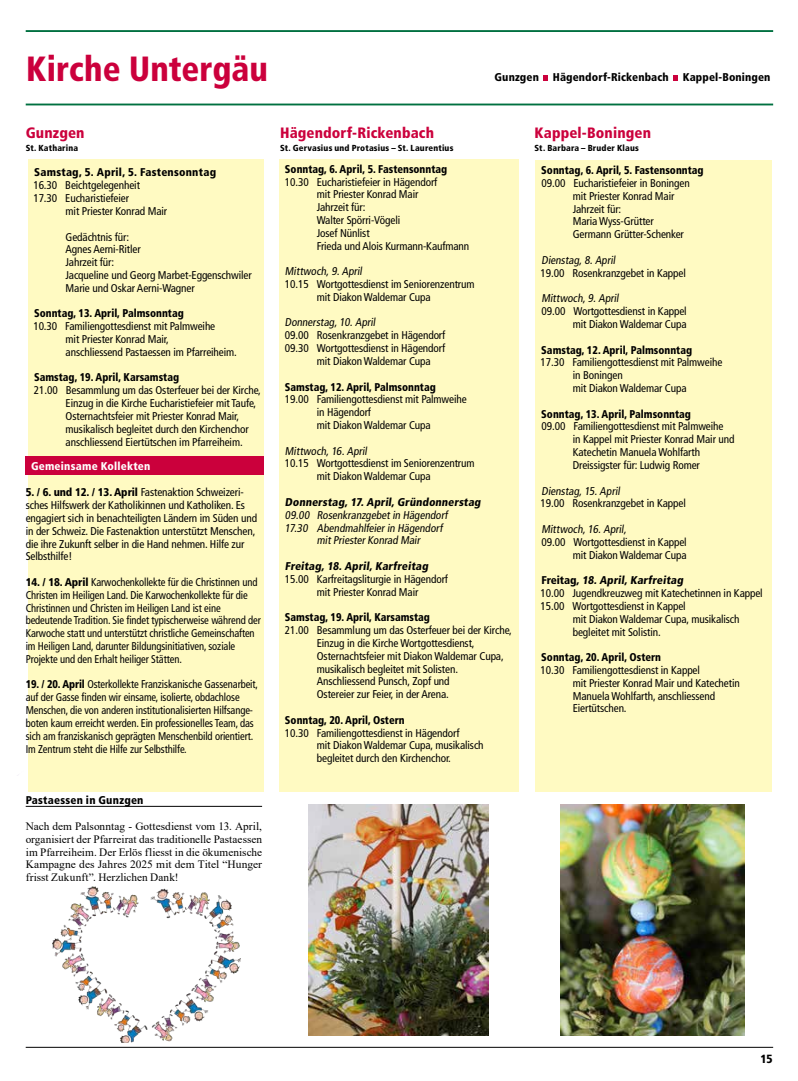
<style>
.page{position:relative;width:798px;height:1081px;background:#fff}
.page>*{position:absolute;margin:0;border:0;box-sizing:border-box;transform-origin:0 0}
.t1{font:900 condensed 35px "Frutiger LT Std";color:#cb003c;scale:.95 1}
.t2{font:900 condensed 15px "Frutiger LT Std";letter-spacing:.005em;color:#cb003c}
.t3{font:900 condensed 11.88px "Frutiger LT Std";color:#000}
.t4{font:condensed 11.25px/12.9px "Frutiger LT Std";letter-spacing:-.01em;color:#000}
.t5{font:condensed 11.25px/12.9px "Frutiger LT Std";letter-spacing:-.01em;color:#000;scale:.94 1}
.t6{font:900 condensed 11.25px "Frutiger LT Std";color:#000;scale:.94 1}
.t7{font:11.25px/12.8px "Times New Roman";color:#000;text-align:justify}
.t8{font:900 condensed 11.25px "Frutiger LT Std";color:#000}
.t9{font:900 condensed 11.25px "Frutiger LT Std";letter-spacing:.02em;color:#000}
.t10{font:900 condensed 11.25px "Frutiger LT Std";letter-spacing:.02em;color:#fff}
.t11{font:900 condensed 8.75px "Frutiger LT Std";letter-spacing:.02em;color:#000}
.s1{font-weight:900}
</style>
<div class="page">
<hr style="left:26px;top:104px;width:746px;height:1px;background:#007040">
<hr style="left:26px;top:30px;width:746px;height:2px;background:#007040">
<svg style="left:673px;top:75px;width:5px;height:6px"></svg>
<svg style="left:543px;top:75px;width:5px;height:6px"></svg>
<div style="left:28px;top:159px;width:236px;height:632px;background:#fffac2"></div>
<div style="left:279px;top:159px;width:239px;height:632px;background:#fffac2"></div>
<div style="left:535px;top:160px;width:237px;height:631px;background:#fffac2"></div>
<div style="left:26px;top:456px;width:238px;height:19px;background:#cb003c"></div>
<hr style="left:26px;top:806px;width:236px;height:1px;background:#000">
<img style="left:308px;top:804px;width:180px;height:231px">
<img style="left:560px;top:804px;width:183px;height:231px">
<img style="left:52px;top:886px;width:188px;height:156px">
<hr style="left:26px;top:1047px;width:746px;height:1px;background:#000">
<h1 class="t1" style="left:26px;top:47px;width:256px">Kirche Untergäu</h1>
<p class="t8" style="left:494px;top:70px;width:277px">Gunzgen Hägendorf-Rickenbach Kappel-Boningen</p>
<h2 class="t2" style="left:26px;top:124px;width:60px">Gunzgen</h2>
<h2 class="t2" style="left:280px;top:124px;width:155px">Hägendorf-Rickenbach</h2>
<h2 class="t2" style="left:534px;top:124px;width:118px">Kappel-Boningen</h2>
<p class="t11" style="left:26px;top:142px;width:54px">St. Katharina</p>
<p class="t11" style="left:280px;top:142px;width:175px">St. Gervasius und Protasius – St. Laurentius</p>
<p class="t11" style="left:534px;top:142px;width:106px">St. Barbara – Bruder Klaus</p>
<p class="t9" style="left:34px;top:166px;width:183px">Samstag, 5. April, 5. Fastensonntag</p>
<p class="t4" style="left:33px;top:179px;width:108px">16.30 Beichtgelegenheit</p>
<p class="t4" style="left:33px;top:192px;width:97px">17.30 Eucharistiefeier</p>
<p class="t4" style="left:66px;top:205px;width:103px">mit Priester Konrad Mair</p>
<p class="t4" style="left:66px;top:230px;width:187px">Gedächtnis für:<br>Agnes Aerni-Ritler<br>Jahrzeit für:<br>Jacqueline und Georg Marbet-Eggenschwiler<br>Marie und Oskar Aerni-Wagner</p>
<p class="t6" style="left:34px;top:307px;width:161px">Sonntag, 13. April, Palmsonntag</p>
<p class="t4" style="left:66px;top:320px;width:173px;text-indent:-32px">10.30 Familiengottesdienst mit Palmweihe<br>mit Priester Konrad Mair,<br>anschliessend Pastaessen im Pfarreiheim.</p>
<p class="t6" style="left:34px;top:371px;width:156px">Samstag, 19. April, Karsamstag</p>
<p class="t4" style="left:66px;top:384px;width:197px;text-indent:-32px">21.00 Besammlung um das Osterfeuer bei der Kirche, Einzug in die Kirche Eucharistiefeier mit Taufe, Osternachtsfeier mit Priester Konrad Mair, musikalisch begleitet durch den Kirchenchor anschliessend Eiertütschen im Pfarreiheim.</p>
<p class="t10" style="left:31px;top:459px;width:121px">Gemeinsame Kollekten</p>
<p class="t4" style="left:26px;top:486px;width:233px"><span class="s1">5. / 6. und 12. / 13. April</span> Fastenaktion Schweizeri&shy;sches Hilfswerk der Katholikinnen und Katholiken. Es engagiert sich in benachteiligten Ländern im Süden und in der Schweiz. Die Fastenaktion unterstützt Menschen, die ihre Zukunft selber in die Hand nehmen. Hilfe zur Selbsthilfe!</p>
<p class="t5" style="left:26px;top:576px;width:251px"><span class="s1">14. / 18. April</span> Karwochenkollekte für die Christinnen und Christen im Heiligen Land. Die Karwochenkollekte für die Christinnen und Christen im Heiligen Land ist eine bedeutende Tradition. Sie findet typischerweise während der Karwoche statt und unterstützt christliche Gemeinschaften im Heiligen Land, darunter Bildungsinitiativen, soziale Projekte und den Erhalt heiliger Stätten.</p>
<p class="t5" style="left:26px;top:678px;width:248px"><span class="s1">19. / 20. April</span> Osterkollekte Franziskanische Gassenarbeit, auf der Gasse finden wir einsame, isolierte, obdachlose Menschen, die von anderen institutionalisierten Hilfsange&shy;boten kaum erreicht werden. Ein professionelles Team, das sich am franziskanisch geprägten Menschenbild orientiert.<br>Im Zentrum steht die Hilfe zur Selbsthilfe.</p>
<p class="t9" style="left:26px;top:794px;width:119px">Pastaessen in Gunzgen</p>
<p class="t7" style="left:26px;top:819px;width:238px">Nach dem Palsonntag - Gottesdienst vom 13. April, organisiert der Pfarreirat das traditionelle Pastaessen im Pfarreiheim. Der Erlös fliesst in die ökumenische Kampagne des Jahres 2025 mit dem Titel “Hunger frisst Zukunft”. Herzlichen Dank!</p>
<p class="t6" style="left:285px;top:162px;width:174px">Sonntag, 6. April, 5. Fastensonntag</p>
<p class="t4" style="left:317px;top:175px;width:154px;text-indent:-32px">10.30 Eucharistiefeier in Hägendorf<br>mit Priester Konrad Mair<br>Jahrzeit für:<br>Walter Spörri-Vögeli<br>Josef Nünlist<br>Frieda und Alois Kurmann-Kaufmann</p>
<p class="t4" style="left:285px;top:265px;width:80px">Mittwoch,9.April</p>
<p class="t4" style="left:285px;top:278px;width:191px">10.15 Wortgottesdienst im Seniorenzentrum</p>
<p class="t4" style="left:317px;top:291px;width:115px">mit Diakon Waldemar Cupa</p>
<p class="t4" style="left:285px;top:316px;width:94px">Donnerstag,10.April</p>
<p class="t4" style="left:285px;top:329px;width:162px">09.00 Rosenkranzgebet in Hägendorf</p>
<p class="t4" style="left:285px;top:342px;width:162px">09.30 Wortgottesdienst in Hägendorf</p>
<p class="t4" style="left:317px;top:355px;width:115px">mit Diakon Waldemar Cupa</p>
<p class="t6" style="left:285px;top:380px;width:162px">Samstag, 12. April, Palmsonntag</p>
<p class="t4" style="left:317px;top:393px;width:151px;text-indent:-32px">19.00 Familiengottesdienst mit Palmweihe in Hägendorf<br>mit Diakon Waldemar Cupa</p>
<p class="t4" style="left:285px;top:444px;width:86px">Mittwoch,16.April</p>
<p class="t4" style="left:285px;top:457px;width:191px">10.15 Wortgottesdienst im Seniorenzentrum</p>
<p class="t4" style="left:317px;top:470px;width:115px">mit Diakon Waldemar Cupa</p>
<p class="t8" style="left:285px;top:495px;width:199px">Donnerstag, 17. April, Gründonnerstag</p>
<p class="t4" style="left:285px;top:508px;width:166px;text-align:center">09.00 Rosenkranzgebetin Hägendorf<br>17.30 Abendmahlfeierin Hägendorf mitPriesterKonrad Mair</p>
<p class="t8" style="left:285px;top:559px;width:146px">Freitag, 18. April, Karfreitag</p>
<p class="t4" style="left:285px;top:572px;width:165px;text-align:center">15.00 Karfreitagsliturgie in Hägendorf mit Priester Konrad Mair</p>
<p class="t6" style="left:285px;top:610px;width:156px">Samstag, 19. April, Karsamstag</p>
<p class="t4" style="left:317px;top:624px;width:196px;text-indent:-32px">21.00 Besammlung um das Osterfeuer bei der Kirche, Einzug in die Kirche Wortgottesdienst, Osternachtsfeier mit Diakon Waldemar Cupa, musikalisch begleitet mit Solisten.<br>Anschliessend Punsch, Zopf und<br>Ostereier zur Feier, in der Arena.</p>
<p class="t6" style="left:285px;top:713px;width:129px">Sonntag, 20. April, Ostern</p>
<p class="t4" style="left:317px;top:726px;width:168px;text-indent:-32px">10.30 Familiengottesdienst in Hägendorf<br>mit Diakon Waldemar Cupa, musikalisch begleitet durch den Kirchenchor.</p>
<p class="t6" style="left:541px;top:163px;width:174px">Sonntag, 6. April, 5. Fastensonntag</p>
<p class="t4" style="left:572px;top:177px;width:118px;text-indent:-31px">09.00 Eucharistiefeier in Boningen mit Priester Konrad Mair<br>Jahrzeit für:<br>Maria Wyss-Grütter<br>Germann Grütter-Schenker</p>
<p class="t4" style="left:540px;top:254px;width:147px">Dienstag,8.April<br>19.00 Rosenkranzgebet in Kappel</p>
<p class="t4" style="left:541px;top:292px;width:80px">Mittwoch,9.April</p>
<p class="t4" style="left:541px;top:305px;width:147px">09.00 Wortgottesdienst in Kappel</p>
<p class="t4" style="left:572px;top:318px;width:115px">mit Diakon Waldemar Cupa</p>
<p class="t6" style="left:541px;top:343px;width:162px">Samstag, 12. April, Palmsonntag</p>
<p class="t4" style="left:572px;top:356px;width:151px;text-indent:-32px">17.30 Familiengottesdienst mit Palmweihe in Boningen<br>mit Diakon Waldemar Cupa</p>
<p class="t6" style="left:541px;top:407px;width:161px">Sonntag, 13. April, Palmsonntag</p>
<p class="t4" style="left:572px;top:420px;width:163px;text-indent:-31px">09.00 Familiengottesdienst mit Palmweihe<br>in Kappel mit Priester Konrad Mair und Katechetin Manuela Wohlfarth Dreissigster für: Ludwig Romer</p>
<p class="t4" style="left:540px;top:484px;width:147px">Dienstag,15.April<br>19.00 Rosenkranzgebet in Kappel</p>
<p class="t4" style="left:541px;top:523px;width:88px">Mittwoch,16.April,</p>
<p class="t4" style="left:541px;top:535px;width:147px">09.00 Wortgottesdienst in Kappel</p>
<p class="t4" style="left:572px;top:548px;width:115px">mit Diakon Waldemar Cupa</p>
<p class="t8" style="left:541px;top:573px;width:145px">Freitag, 18. April, Karfreitag</p>
<p class="t4" style="left:540px;top:587px;width:224px">10.00 Jugendkreuzweg mit Katechetinnen in Kappel</p>
<p class="t4" style="left:540px;top:599px;width:147px">15.00 Wortgottesdienst in Kappel</p>
<p class="t4" style="left:572px;top:612px;width:168px">mit Diakon Waldemar Cupa, musikalisch</p>
<p class="t4" style="left:572px;top:625px;width:89px">begleitet mit Solistin.</p>
<p class="t6" style="left:541px;top:650px;width:129px">Sonntag, 20. April, Ostern</p>
<p class="t4" style="left:572px;top:664px;width:168px;text-indent:-32px">10.30 Familiengottesdienst in Kappel<br>mit Priester Konrad Mair und Katechetin<br>Manuela Wohlfarth, anschliessend<br>Eiertütschen.</p>
<p class="t3" style="left:760px;top:1052px;width:14px">15</p>
<p class="t3" style="left:766px;top:1052px;width:8px">1</p>
</div>
